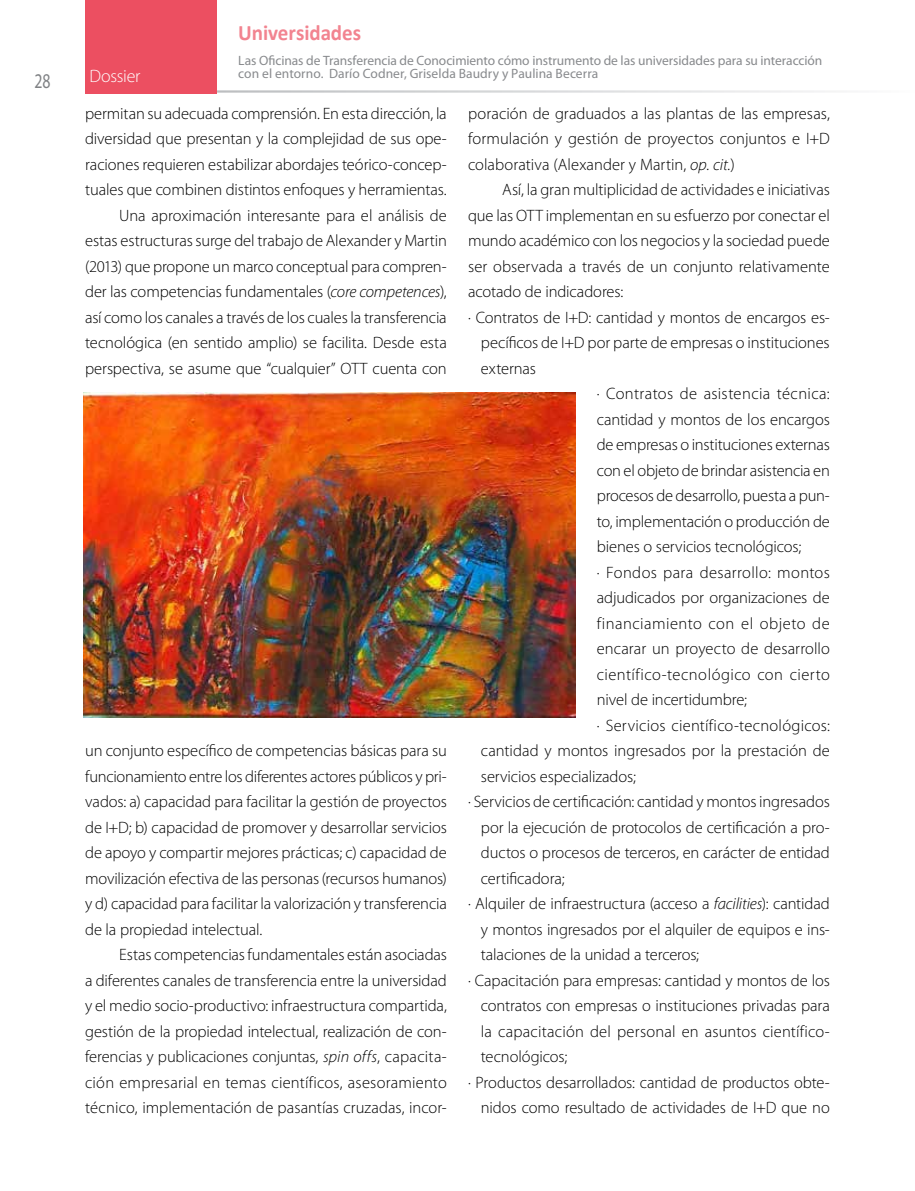
<style>
.page{position:relative;width:915px;height:1191px;background:#fff}
.page>*{position:absolute;margin:0;border:0;box-sizing:border-box;transform-origin:0 0}
.t1{font:700 22.05px "Calibri";letter-spacing:-.005em;color:#f28490;scale:.95 1}
.t2{font:21px "Myriad Pro";color:#808285;scale:.75 1}
.t3{font:300 18px "Myriad Pro";letter-spacing:-.015em;color:#fff}
.t4{font:300 16.5px/25.5px "Myriad Pro";letter-spacing:-.005em;color:#000;text-align:justify}
.t5{font:300 16.5px "Myriad Pro";letter-spacing:.03em;color:#000}
.t6{font:300 16.5px "Myriad Pro";letter-spacing:.015em;color:#000}
.t7{font:300 16.5px "Myriad Pro";letter-spacing:.02em;color:#000}
.t8{font:300 16.5px "Myriad Pro";letter-spacing:.025em;color:#000}
.t9{font:13.5px/13.5px "Myriad Pro";letter-spacing:-.005em;color:#888a8d}
.s1{font-style:italic}
</style>
<div class="page">
<img style="left:83px;top:392px;width:492px;height:325px">
<div style="left:85px;top:0;width:132px;height:94px;background:#ec4f61"></div>
<p class="t2" style="left:34px;top:68px;width:23px">28</p>
<p class="t3" style="left:89px;top:66px;width:53px">Dossier</p>
<h1 class="t1" style="left:238px;top:19px;width:131px">Universidades</h1>
<p class="t9" style="left:238px;top:53px;width:585px">Las Oficinas de Transferencia de Conocimiento cómo instrumento de las universidades para su interacción con el entorno. Darío Codner, Griselda Baudry y Paulina Becerra</p>
<p class="t4" style="left:85px;top:100px;width:363px;text-align:right">permitan su adecuada comprensión. En esta dirección, la diversidad que presentan y la complejidad de sus ope&shy;raciones requieren estabilizar abordajes teórico-concep&shy;tuales que combinen distintos enfoques y herramientas.<br>Una aproximación interesante para el análisis de estas estructuras surge del trabajo de Alexander y Martin (2013) que propone un marco conceptual para compren&shy;der las competencias fundamentales (<span class="s1">core competences</span>), así como los canales a través de los cuales la transferencia tecnológica (en sentido amplio) se facilita. Desde esta perspectiva, se asume que “cualquier” OTT cuenta con</p>
<p class="t4" style="left:85px;top:738px;width:363px">un conjunto específico de competencias básicas para su funcionamiento entre los diferentes actores públicos y pri&shy;vados: a) capacidad para facilitar la gestión de proyectos de I+D; b) capacidad de promover y desarrollar servicios de apoyo y compartir mejores prácticas; c) capacidad de movilización efectiva de las personas (recursos humanos) y d) capacidad para facilitar la valorización y transferencia de la propiedad intelectual.</p>
<p class="t4" style="left:85px;top:942px;width:363px;text-indent:34px">Estas competencias fundamentales están asociadas a diferentes canales de transferencia entre la universidad y el medio socio-productivo: infraestructura compartida, gestión de la propiedad intelectual, realización de con&shy;ferencias y publicaciones conjuntas, <span class="s1">spin offs</span>, capacita&shy;ción empresarial en temas científicos, asesoramiento técnico, implementación de pasantías cruzadas, incor-</p>
<p class="t4" style="left:468px;top:100px;width:363px">poración de graduados a las plantas de las empresas, formulación y gestión de proyectos conjuntos e I+D colaborativa (Alexander y Martin, <span class="s1">op. cit.</span>)</p>
<p class="t4" style="left:502px;top:177px;width:329px">Así, la gran multiplicidad de actividades e iniciativas</p>
<p class="t4" style="left:468px;top:202px;width:363px">que las OTT implementan en su esfuerzo por conectar el</p>
<p class="t4" style="left:468px;top:228px;width:363px">mundo académico con los negocios y la sociedad puede</p>
<p class="t4" style="left:468px;top:253px;width:363px">ser observada a través de un conjunto relativamente</p>
<p class="t4" style="left:468px;top:279px;width:157px">acotado de indicadores:</p>
<p class="t4" style="left:468px;top:304px;width:363px">· Contratos de I+D: cantidad y montos de encargos es-</p>
<p class="t4" style="left:480px;top:330px;width:350px">pecíficos de I+D por parte de empresas o instituciones</p>
<p class="t4" style="left:480px;top:355px;width:57px">externas</p>
<p class="t7" style="left:596px;top:383px;width:234px">· Contratos de asistencia técnica:</p>
<p class="t4" style="left:596px;top:406px;width:234px">cantidad y montos de los encargos</p>
<p class="t4" style="left:596px;top:431px;width:234px">de empresas o instituciones externas</p>
<p class="t4" style="left:596px;top:457px;width:234px">con el objeto de brindar asistencia en</p>
<p class="t4" style="left:596px;top:482px;width:234px">procesos de desarrollo, puesta a pun-</p>
<p class="t4" style="left:596px;top:508px;width:234px">to, implementación o producción de</p>
<p class="t4" style="left:596px;top:533px;width:206px">bienes o servicios tecnológicos;</p>
<p class="t8" style="left:596px;top:562px;width:234px">· Fondos para desarrollo: montos</p>
<p class="t4" style="left:596px;top:584px;width:234px">adjudicados por organizaciones de</p>
<p class="t5" style="left:596px;top:613px;width:234px">financiamiento con el objeto de</p>
<p class="t4" style="left:596px;top:635px;width:234px">encarar un proyecto de desarrollo</p>
<p class="t5" style="left:596px;top:664px;width:234px">científico-tecnológico con cierto</p>
<p class="t4" style="left:596px;top:686px;width:152px">nivel de incertidumbre;</p>
<p class="t6" style="left:596px;top:715px;width:234px">· Servicios científico-tecnológicos:</p>
<p class="t4" style="left:480px;top:737px;width:350px">cantidad y montos ingresados por la prestación de</p>
<p class="t4" style="left:480px;top:763px;width:156px">servicios especializados;</p>
<p class="t4" style="left:468px;top:788px;width:363px">· Servicios de certificación: cantidad y montos ingresados</p>
<p class="t4" style="left:480px;top:814px;width:350px">por la ejecución de protocolos de certificación a pro-</p>
<p class="t4" style="left:480px;top:839px;width:350px">ductos o procesos de terceros, en carácter de entidad</p>
<p class="t4" style="left:480px;top:865px;width:85px">certificadora;</p>
<p class="t4" style="left:468px;top:890px;width:363px">· Alquiler de infraestructura (acceso a <span class="s1">facilities</span>): cantidad</p>
<p class="t4" style="left:480px;top:916px;width:350px">y montos ingresados por el alquiler de equipos e ins-</p>
<p class="t4" style="left:480px;top:941px;width:220px">talaciones de la unidad a terceros;</p>
<p class="t4" style="left:468px;top:967px;width:363px">· Capacitación para empresas: cantidad y montos de los</p>
<p class="t4" style="left:480px;top:992px;width:350px">contratos con empresas o instituciones privadas para</p>
<p class="t4" style="left:480px;top:1018px;width:350px">la capacitación del personal en asuntos científico-</p>
<p class="t4" style="left:480px;top:1043px;width:88px">tecnológicos;</p>
<p class="t4" style="left:468px;top:1069px;width:363px">· Productos desarrollados: cantidad de productos obte-</p>
<p class="t4" style="left:480px;top:1094px;width:350px">nidos como resultado de actividades de I+D que no</p>
</div>
